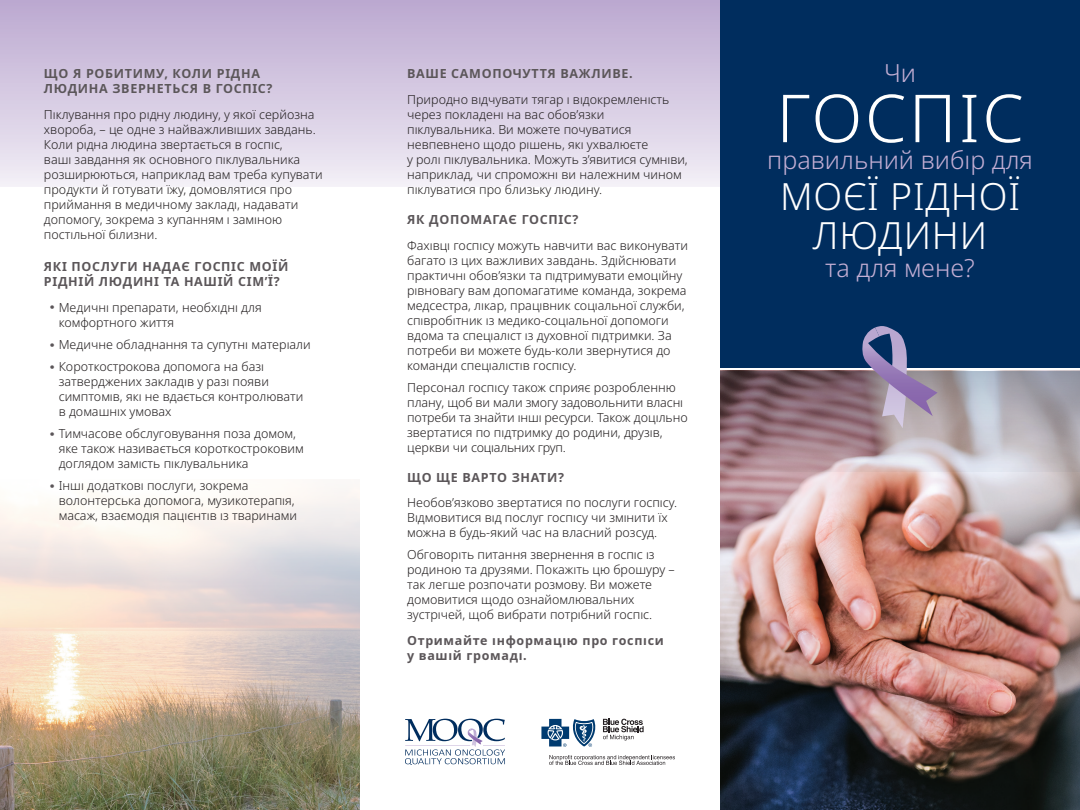
<style>
.page{position:relative;width:1080px;height:810px;background:#fff}
.page>*{position:absolute;margin:0;border:0;box-sizing:border-box;transform-origin:0 0}
.t1{font:300 66.25px "Noto Sans";letter-spacing:.04em;color:#fff}
.t2{font:300 37.5px/38.8px "Noto Sans";letter-spacing:.02em;color:#fff;text-align:center}
.t3{font:300 25px "Noto Sans";color:#c4afd4}
.t4{font:300 12.5px/15px "Noto Sans";color:#231f20}
.t5{font:700 12.5px/15px "Noto Sans";letter-spacing:.055em;color:#5b5659}
.s1{font-family:"Calibri";color:#5b5659}
.s2{font-weight:700;color:#5b5659}
</style>
<div class="page">
<svg style="left:405px;top:719px;width:100px;height:46px"></svg>
<svg style="left:549px;top:755px;width:126px;height:10px"></svg>
<svg style="left:541px;top:719px;width:103px;height:28px"></svg>
<img style="left:0;top:488px;width:360px;height:322px">
<div style="left:0;top:0;width:720px;height:187px;background:linear-gradient(to bottom,#bba8d0,#f2eef6)"></div>
<div style="left:720px;top:0;width:360px;height:367px;background:#002d5e"></div>
<img style="left:720px;top:371px;width:360px;height:439px">
<svg style="left:720px;top:372px;width:360px;height:100px;background:#a5949b"></svg>
<svg style="left:861px;top:326px;width:77px;height:102px"></svg>
<p class="t5" style="left:44px;top:66px;width:230px">ЩО Я РОБИТИМУ, КОЛИ РІДНА<br>ЛЮДИНА ЗВЕРНЕТЬСЯ В ГОСПІС?</p>
<p class="t4" style="left:44px;top:107px;width:280px">Піклування про рідну людину, у якої серйозна хвороба, – це одне з найважливіших завдань.<br>Коли рідна людина звертається в госпіс,<br>ваші завдання як основного піклувальника розширюються, наприклад вам треба купувати продукти й готувати їжу, домовлятися про приймання в медичному закладі, надавати допомогу, зокрема з купанням і заміною постільної білизни.</p>
<p class="t5" style="left:44px;top:260px;width:246px">ЯКІ ПОСЛУГИ НАДАЄ ГОСПІС МОЇЙ<br>РІДНІЙ ЛЮДИНІ ТА НАШІЙ СІМ’Ї?</p>
<p class="t4" style="left:59px;top:300px;width:204px;text-indent:-9px"><span class="s1">•</span> Медичні препарати, необхідні для комфортного життя</p>
<p class="t4" style="left:49px;top:337px;width:263px"><span class="s1">•</span> Медичне обладнання та супутні матеріали</p>
<p class="t4" style="left:59px;top:359px;width:246px;text-indent:-9px"><span class="s1">•</span> Короткострокова допомога на базі затверджених закладів у разі появи симптомів, які не вдається контролювати в домашніх умовах</p>
<p class="t4" style="left:59px;top:427px;width:247px;text-indent:-9px"><span class="s1">•</span> Тимчасове обслуговування поза домом, яке також називається короткостроковим доглядом замість піклувальника</p>
<p class="t4" style="left:59px;top:479px;width:240px;text-indent:-9px"><span class="s1">•</span> Інші додаткові послуги, зокрема волонтерська допомога, музикотерапія, масаж, взаємодія пацієнтів із тваринами</p>
<p class="t4" style="left:407px;top:61px;width:264px;line-height:25.6px"><span class="s2">ВАШЕ САМОПОЧУТТЯ ВАЖЛИВЕ.<br></span>Природно відчувати тягар і відокремленість</p>
<p class="t4" style="left:407px;top:107px;width:282px">через покладені на вас обов’язки піклувальника. Ви можете почуватися невпевнено щодо рішень, які ухвалюєте<br>у ролі піклувальника. Можуть з’явитися сумніви, наприклад, чи спроможні ви належним чином піклуватися про близьку людину.</p>
<p class="t4" style="left:407px;top:207px;width:282px;line-height:25.6px"><span class="s2">ЯК ДОПОМАГАЄ ГОСПІС?<br></span>Фахівці госпісу можуть навчити вас виконувати</p>
<p class="t4" style="left:407px;top:253px;width:281px">багато із цих важливих завдань. Здійснювати практичні обов’язки та підтримувати емоційну рівновагу вам допомагатиме команда, зокрема медсестра, лікар, працівник соціальної служби, співробітник із медико-соціальної допомоги вдома та спеціаліст із духовної підтримки. За потреби ви можете будь-коли звернутися до команди спеціалістів госпісу.</p>
<p class="t4" style="left:407px;top:380px;width:282px">Персонал госпісу також сприяє розробленню плану, щоб ви мали змогу задовольнити власні потреби та знайти інші ресурси. Також доцільно звертатися по підтримку до родини, друзів, церкви чи соціальних груп.</p>
<p class="t4" style="left:407px;top:465px;width:272px;line-height:25.6px"><span class="s2">ЩО ЩЕ ВАРТО ЗНАТИ?<br></span>Необов’язково звертатися по послуги госпісу.</p>
<p class="t4" style="left:407px;top:510px;width:262px">Відмовитися від послуг госпісу чи змінити їх можна в будь-який час на власний розсуд.</p>
<p class="t4" style="left:407px;top:548px;width:269px">Обговоріть питання звернення в госпіс із родиною та друзями. Покажіть цю брошуру – так легше розпочати розмову. Ви можете домовитися щодо ознайомлювальних зустрічей, щоб вибрати потрібний госпіс.</p>
<p class="t5" style="left:407px;top:633px;width:258px">Отримайте інформацію про госпіси у вашій громаді.</p>
<p class="t3" style="left:884px;top:55px;width:34px">Чи</p>
<p class="t1" style="left:777px;top:72px;width:249px">ГОСПІС</p>
<p class="t3" style="left:767px;top:143px;width:267px">правильний вибір для</p>
<p class="t2" style="left:780px;top:178px;width:242px">МОЄЇ РІДНОЇ<br>ЛЮДИНИ</p>
<p class="t3" style="left:825px;top:250px;width:151px">та для мене?</p>
</div>
